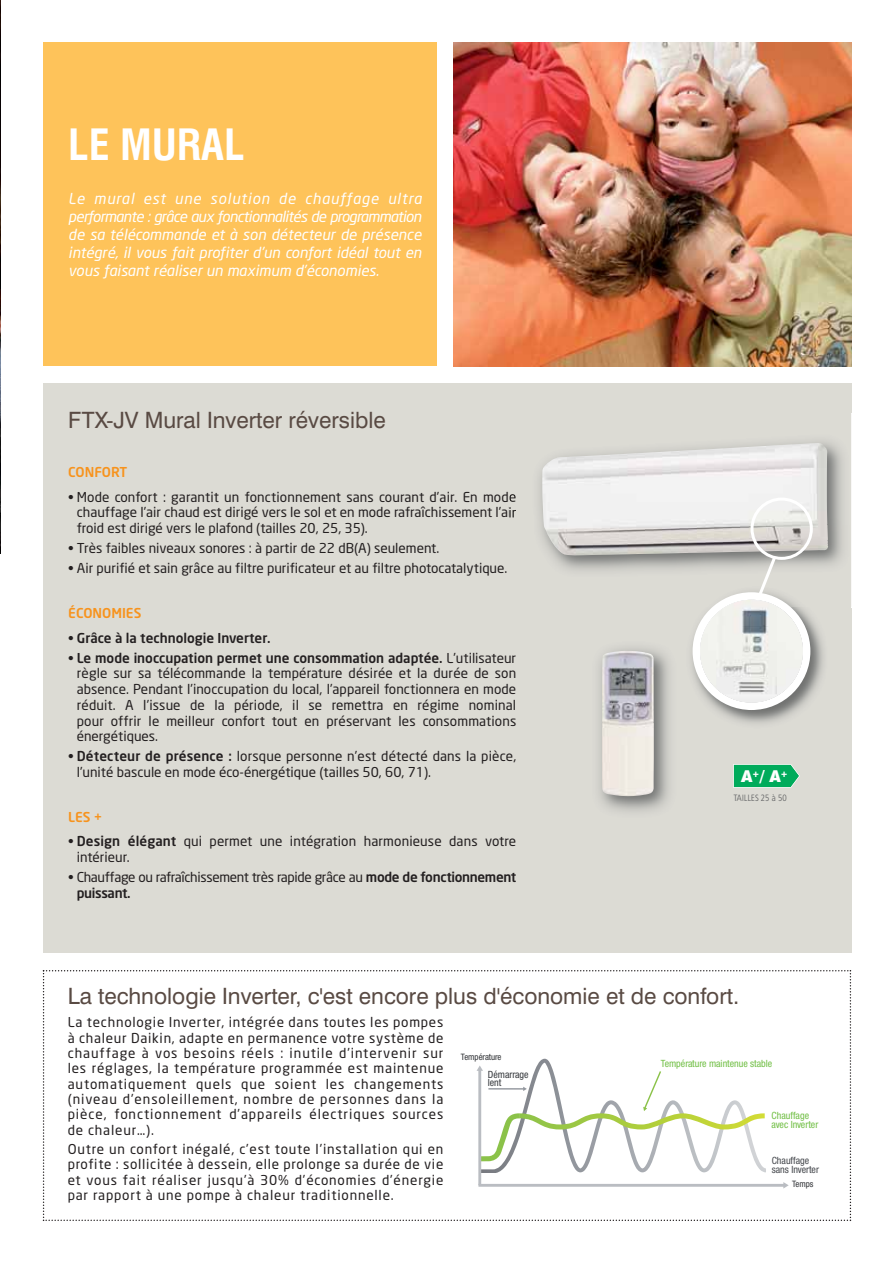
<style>
.page{position:relative;width:894px;height:1268px;background:#fff}
.page>*{position:absolute;margin:0;border:0;box-sizing:border-box;transform-origin:0 0}
.t1{font:700 condensed 42px "Swiss 721 BT";color:#fff}
.t2{font:22.5px "Swiss 721 BT";color:#594a43}
.t3{font:italic 15px/18px "Neo Sans";color:#fff;text-align:justify}
.t4{font:15px "Swiss 721 BT Black No 2";color:#fff}
.t5{font:13.5px/15.3px "Neo Sans";color:#231f20;text-align:justify}
.t6{font:13.5px/15.8px "Neo Sans";letter-spacing:-.025em;color:#231f20}
.t7{font:500 13.5px "Neo Sans";color:#231f20}
.t8{font:500 13.5px "Neo Sans";color:#f7931d}
.t9{font:condensed 10.05px/9px "Helvetica Neue LT Std";color:#71bf45}
.t10{font:condensed 10.05px/9px "Helvetica Neue LT Std";color:#45484d}
.t11{font:condensed 10.05px/8.6px "Helvetica Neue LT Std";color:#36393d}
.t12{font:300 9px "Frutiger Condensed BQ";letter-spacing:.015em;color:#5b5c5e}
.t13{font:condensed 8.85px "Helvetica Neue LT Std";color:#303236}
.s1{font-weight:400}
.s2{font-weight:500}
</style>
<div class="page">
<img style="left:0;top:0;width:1px;height:553px">
<div style="left:43px;top:383px;width:808px;height:569px;background:#dcdbd4"></div>
<img style="left:454px;top:43px;width:397px;height:323px">
<div style="left:43px;top:43px;width:393px;height:323px;background:#fec35a"></div>
<img style="left:598px;top:647px;width:72px;height:165px">
<img style="left:602px;top:651px;width:51px;height:145px">
<svg style="left:733px;top:764px;width:66px;height:24px;background:#22b46f"></svg>
<img style="left:509px;top:441px;width:334px;height:130px">
<img style="left:542px;top:443px;width:286px;height:112px">
<img style="left:691px;top:620px;width:133px;height:104px">
<svg style="left:692px;top:497px;width:120px;height:213px"></svg>
<svg style="left:43px;top:970px;width:808px;height:251px"></svg>
<h1 class="t1" style="left:68px;top:129px;width:178px">LE MURAL</h1>
<p class="t3" style="left:68px;top:190px;width:355px">Le mural est une solution de chauffage ultra performante : grâce aux fonctionnalités de programmation de sa télécommande et à son détecteur de présence intégré, il vous fait profiter d’un confort idéal tout en vous faisant réaliser un maximum d’économies.</p>
<h2 class="t2" style="left:68px;top:411px;width:319px">FTX-JV Mural Inverter réversible</h2>
<p class="t8" style="left:68px;top:467px;width:60px">CONFORT</p>
<p class="t5" style="left:77px;top:490px;width:441px;line-height:15.8px;text-indent:-8px">• Mode confort : garantit un fonctionnement sans courant d’air. En mode chauffage l’air chaud est dirigé vers le sol et en mode rafraîchissement l’air froid est dirigé vers le plafond (tailles 20, 25, 35).</p>
<p class="t5" style="left:68px;top:542px;width:372px">• Très faibles niveaux sonores : à partir de 22 dB(A) seulement.</p>
<p class="t5" style="left:68px;top:562px;width:440px">• Air purifié et sain grâce au filtre purificateur et au filtre photocatalytique.</p>
<p class="t8" style="left:68px;top:608px;width:75px">ÉCONOMIES</p>
<p class="t7" style="left:68px;top:632px;width:204px"><span class="s1">•</span> Grâce à la technologie Inverter.</p>
<p class="t5" style="left:77px;top:651px;width:441px;line-height:15.8px;text-indent:-8px">• <span class="s2">Le mode inoccupation permet une consommation adaptée.</span> L’utilisateur règle sur sa télécommande la température désirée et la durée de son absence. Pendant l’inoccupation du local, l’appareil fonctionnera en mode réduit. A l’issue de la période, il se remettra en régime nominal pour offrir le meilleur confort tout en préservant les consommations énergétiques.</p>
<p class="t5" style="left:77px;top:750px;width:441px;line-height:15.8px;text-indent:-8px">• <span class="s2">Détecteur de présence :</span> lorsque personne n’est détecté dans la pièce, l’unité bascule en mode éco-énergétique (tailles 50, 60, 71).</p>
<p class="t8" style="left:68px;top:812px;width:36px">LES +</p>
<p class="t5" style="left:77px;top:835px;width:441px;line-height:15.8px;text-indent:-8px">• <span class="s2">Design élégant</span> qui permet une intégration harmonieuse dans votre intérieur.</p>
<p class="t6" style="left:77px;top:870px;width:441px;text-indent:-8px">• Chauffage ou rafraîchissement très rapide grâce au <span class="s2">mode de fonctionnement puissant.</span></p>
<p class="t4" style="left:741px;top:770px;width:48px">A<sup>+</sup>/ A<sup>+</sup></p>
<p class="t12" style="left:733px;top:795px;width:55px">TAILLES 25 à 50</p>
<h2 class="t2" style="left:68px;top:987px;width:673px">La technologie Inverter, c'est encore plus d'économie et de confort.</h2>
<p class="t5" style="left:68px;top:1016px;width:377px">La technologie Inverter, intégrée dans toutes les pompes à chaleur Daikin, adapte en permanence votre système de chauffage à vos besoins réels : inutile d’intervenir sur les réglages, la température programmée est maintenue automatiquement quels que soient les changements (niveau d’ensoleillement, nombre de personnes dans la pièce, fonctionnement d’appareils électriques sources de chaleur…).</p>
<p class="t5" style="left:68px;top:1142px;width:377px">Outre un confort inégalé, c’est toute l’installation qui en profite : sollicitée à dessein, elle prolonge sa durée de vie et vous fait réaliser jusqu’à 30% d’économies d’énergie par rapport à une pompe à chaleur traditionnelle.</p>
<p class="t13" style="left:461px;top:1051px;width:42px">Température</p>
<p class="t9" style="left:660px;top:1059px;width:113px">Température maintenue stable</p>
<p class="t11" style="left:488px;top:1070px;width:42px">Démarrage lent</p>
<p class="t9" style="left:771px;top:1111px;width:48px">Chauffage avec Inverter</p>
<p class="t10" style="left:771px;top:1156px;width:49px">Chauffage sans Inverter</p>
<p class="t13" style="left:792px;top:1178px;width:23px">Temps</p>
</div>
